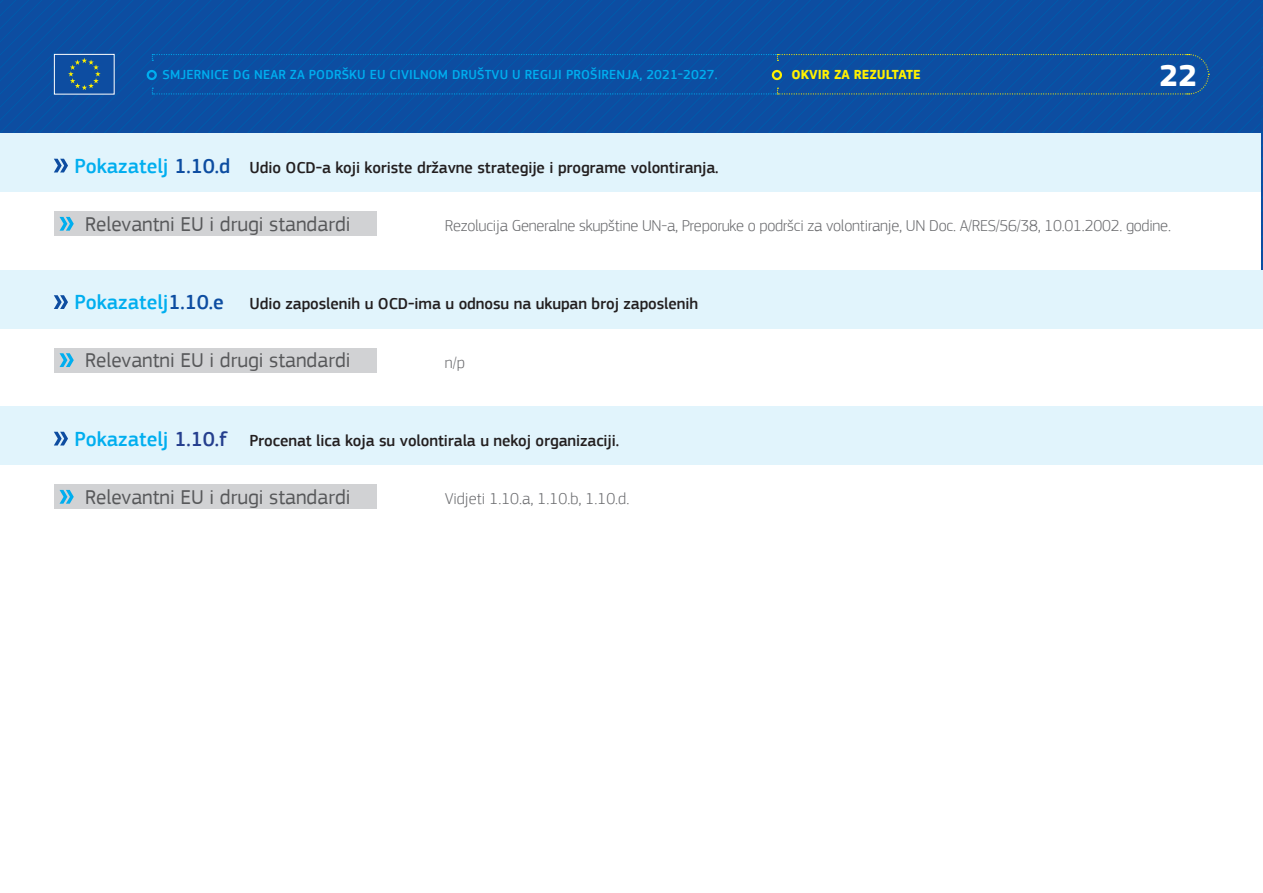
<style>
.page{position:relative;width:1263px;height:893px;background:#fff}
.page>*{position:absolute;margin:0;border:0;box-sizing:border-box;transform-origin:0 0}
.t1{font:700 31.5px "PF Square Sans Pro";color:#fff}
.t2{font:21px "PF Square Sans Pro";color:#57585a}
.t3{font:500 21px "PF Square Sans Pro";color:#00aeef}
.t4{font:500 16.5px "PF Square Sans Pro";letter-spacing:-.005em;color:#231f20}
.t5{font:300 16.5px "PF Square Sans Pro";letter-spacing:-.015em;color:#6c6d70}
.t6{font:500 13.5px "PF Square Sans Pro";letter-spacing:.01em;color:#00aeef}
.t7{font:700 13.5px "PF Square Sans Pro";color:#fff101}
.s1{color:#0d4da1}
.s2{color:#253f8e}
</style>
<div class="page">
<div style="left:0;top:270px;width:1263px;height:58px;background:#e1f4fc"></div>
<div style="left:0;top:406px;width:1263px;height:59px;background:#e1f4fc"></div>
<svg style="left:54px;top:432px;width:14px;height:13px"></svg>
<hr style="left:1262px;top:290px;width:1px;height:253px;background:#e1f4fc">
<svg style="left:0;top:0;width:1263px;height:309px"></svg>
<div style="left:54px;top:348px;width:323px;height:24px;background:#d1d2d4"></div>
<svg style="left:60px;top:353px;width:14px;height:14px"></svg>
<div style="left:54px;top:485px;width:323px;height:24px;background:#d1d2d4"></div>
<svg style="left:60px;top:490px;width:14px;height:14px"></svg>
<p class="t6" style="left:163px;top:67px;width:557px">SMJERNICE DG NEAR ZA PODRŠKU EU CIVILNOM DRUŠTVU U REGIJI PROŠIRENJA, 2021-2027.</p>
<p class="t7" style="left:792px;top:67px;width:131px">OKVIR ZA REZULTATE</p>
<h1 class="t1" style="left:1159px;top:56px;width:39px">22</h1>
<p class="t3" style="left:75px;top:153px;width:157px">Pokazatelj <span class="s1">1.10.d</span></p>
<p class="t4" style="left:249px;top:157px;width:471px">Udio OCD-a koji koriste državne strategije i programe volontiranja.</p>
<p class="t2" style="left:85px;top:211px;width:267px">Relevantni EU i drugi standardi</p>
<p class="t5" style="left:445px;top:216px;width:728px">Rezolucija Generalne skupštine UN-a, Preporuke o podršci za volontiranje, UN Doc. A/RES/56/38, 10.01.2002. godine.</p>
<p class="t3" style="left:75px;top:290px;width:151px">Pokazatelj<span class="s1">1.10.e</span></p>
<p class="t4" style="left:249px;top:294px;width:450px">Udio zaposlenih u OCD-ima u odnosu na ukupan broj zaposlenih</p>
<p class="t2" style="left:85px;top:348px;width:267px">Relevantni EU i drugi standardi</p>
<p class="t5" style="left:445px;top:352px;width:22px">n/p</p>
<p class="t3" style="left:75px;top:426px;width:154px">Pokazatelj <span class="s2">1.10.f</span></p>
<p class="t4" style="left:249px;top:430px;width:371px">Procenat lica koja su volontirala u nekoj organizaciji.</p>
<p class="t2" style="left:85px;top:484px;width:267px">Relevantni EU i drugi standardi</p>
<p class="t5" style="left:445px;top:489px;width:186px">Vidjeti 1.10.a, 1.10.b, 1.10.d.</p>
</div>
